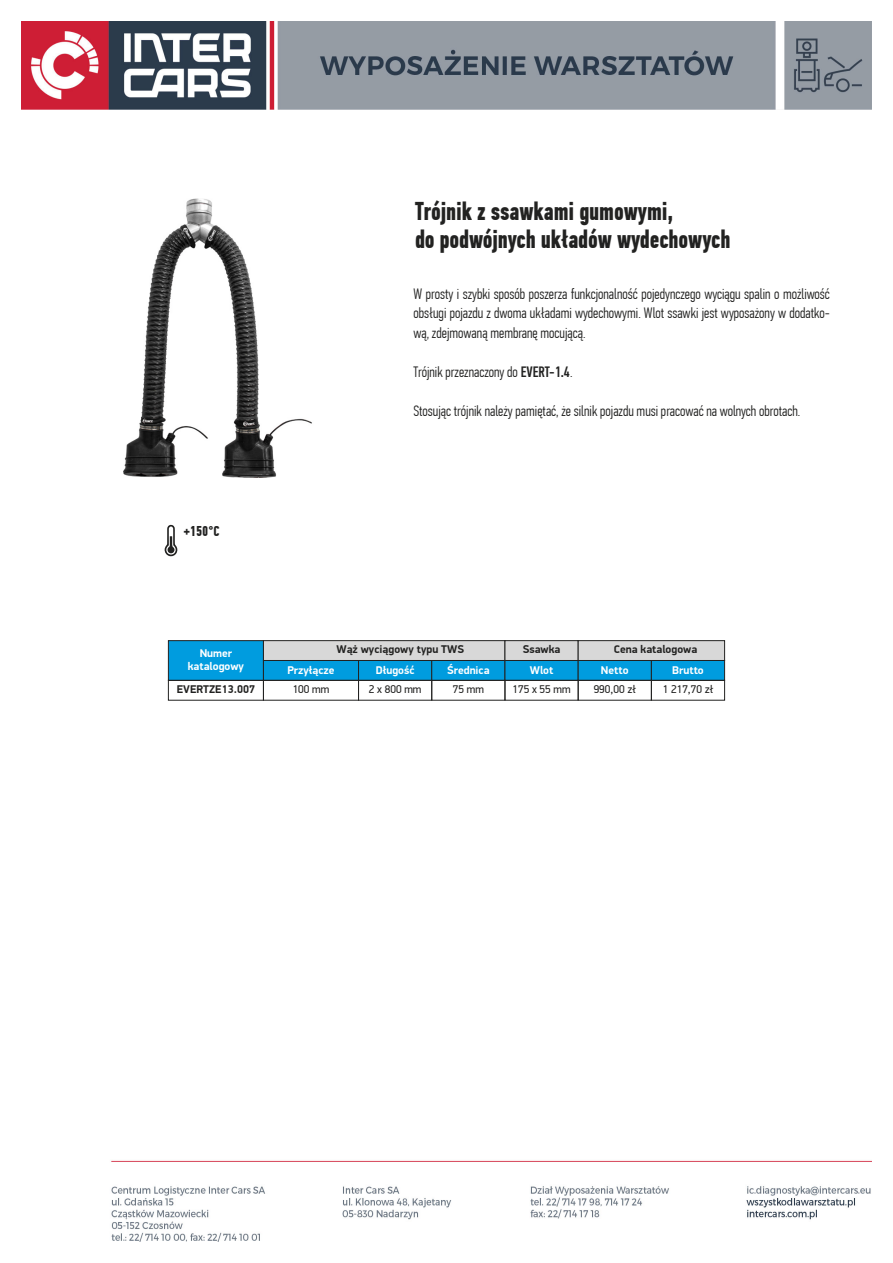
<style>
.page{position:relative;width:893px;height:1263px;background:#fff}
.page>*{position:absolute;margin:0;border:0;box-sizing:border-box;transform-origin:0 0}
.t1{font:700 25.8px/28.5px "PF Din Text Comp Pro";letter-spacing:-.005em;color:#222221;scale:.95 1}
.t2{font:300 15px/19.5px "PF Din Text Comp Pro";color:#222221;text-align:justify}
.t3{font:700 14.25px "PF Din Text Comp Pro";color:#222221}
.t4{font:700 11.25px/13.5px "PF Din Display Pro";color:#fff;text-align:center}
.t5{font:700 11.25px "PF Din Display Pro";color:#222221}
.t6{font:11.25px "PF Din Display Pro";color:#222221}
.s1{font-weight:500}
</style>
<div class="page">
<svg style="left:165px;top:524px;width:13px;height:33px"></svg>
<div style="left:168px;top:640px;width:96px;height:40px;background:#009cdf;border:1px solid #222221"></div>
<div style="left:168px;top:680px;width:96px;height:20px;border:1px solid #222221"></div>
<div style="left:263px;top:660px;width:96px;height:20px;background:#009cdf"></div>
<div style="left:263px;top:680px;width:96px;height:20px;border:1px solid #222221"></div>
<div style="left:358px;top:660px;width:74px;height:20px;background:#009cdf"></div>
<div style="left:358px;top:680px;width:74px;height:20px;border:1px solid #222221"></div>
<div style="left:432px;top:660px;width:73px;height:20px;background:#009cdf"></div>
<div style="left:432px;top:680px;width:73px;height:20px;border:1px solid #222221"></div>
<div style="left:263px;top:640px;width:242px;height:21px;background:#d8d8d8;border:1px solid #222221"></div>
<div style="left:505px;top:660px;width:73px;height:20px;background:#009cdf"></div>
<div style="left:505px;top:680px;width:73px;height:20px;border:1px solid #222221"></div>
<div style="left:505px;top:640px;width:73px;height:21px;background:#d8d8d8;border:1px solid #222221"></div>
<div style="left:578px;top:660px;width:74px;height:20px;background:#009cdf"></div>
<div style="left:578px;top:680px;width:74px;height:20px;border:1px solid #222221"></div>
<div style="left:651px;top:660px;width:74px;height:20px;background:#009cdf"></div>
<div style="left:651px;top:680px;width:74px;height:20px;border:1px solid #222221"></div>
<div style="left:578px;top:640px;width:147px;height:21px;background:#d8d8d8;border:1px solid #222221"></div>
<img style="left:111px;top:1160px;width:761px;height:81px">
<img style="left:21px;top:21px;width:850px;height:88px">
<img style="left:123px;top:198px;width:189px;height:280px">
<p class="t3" style="left:184px;top:523px;width:37px">+150°C</p>
<h1 class="t1" style="left:415px;top:197px;width:334px">Trójnik z ssawkami gumowymi,<br>do podwójnych układów wydechowych</h1>
<p class="t2" style="left:413px;top:284px;width:418px">W prosty i szybki sposób poszerza funkcjonalność pojedynczego wyciągu spalin o możliwość obsługi pojazdu z dwoma układami wydechowymi. Wlot ssawki jest wyposażony w dodatko&shy;wą, zdejmowaną membranę mocującą.</p>
<p class="t2" style="left:413px;top:362px;width:161px">Trójnik przeznaczony do <span class="s1">EVERT-1.4</span>.</p>
<p class="t2" style="left:413px;top:401px;width:388px">Stosując trójnik należy pamiętać, że silnik pojazdu musi pracować na wolnych obrotach.</p>
<p class="t5" style="left:336px;top:643px;width:129px">Wąż wyciągowy typu TWS</p>
<p class="t4" style="left:188px;top:646px;width:58px">Numer katalogowy</p>
<p class="t5" style="left:177px;top:682px;width:80px">EVERTZE13.007</p>
<p class="t6" style="left:293px;top:682px;width:38px">100 mm</p>
<p class="t4" style="left:447px;top:663px;width:44px">Średnica</p>
<p class="t4" style="left:376px;top:663px;width:40px">Długość</p>
<p class="t4" style="left:287px;top:663px;width:49px">Przyłącze</p>
<p class="t6" style="left:369px;top:682px;width:54px">2 x 800 mm</p>
<p class="t6" style="left:453px;top:682px;width:32px">75 mm</p>
<p class="t5" style="left:523px;top:643px;width:39px">Ssawka</p>
<p class="t5" style="left:614px;top:643px;width:85px">Cena katalogowa</p>
<p class="t4" style="left:530px;top:663px;width:25px">Wlot</p>
<p class="t4" style="left:601px;top:663px;width:29px">Netto</p>
<p class="t4" style="left:672px;top:663px;width:33px">Brutto</p>
<p class="t6" style="left:512px;top:682px;width:60px">175 x 55 mm</p>
<p class="t6" style="left:594px;top:682px;width:44px">990,00 zł</p>
<p class="t6" style="left:663px;top:682px;width:52px">1 217,70 zł</p>
</div>
